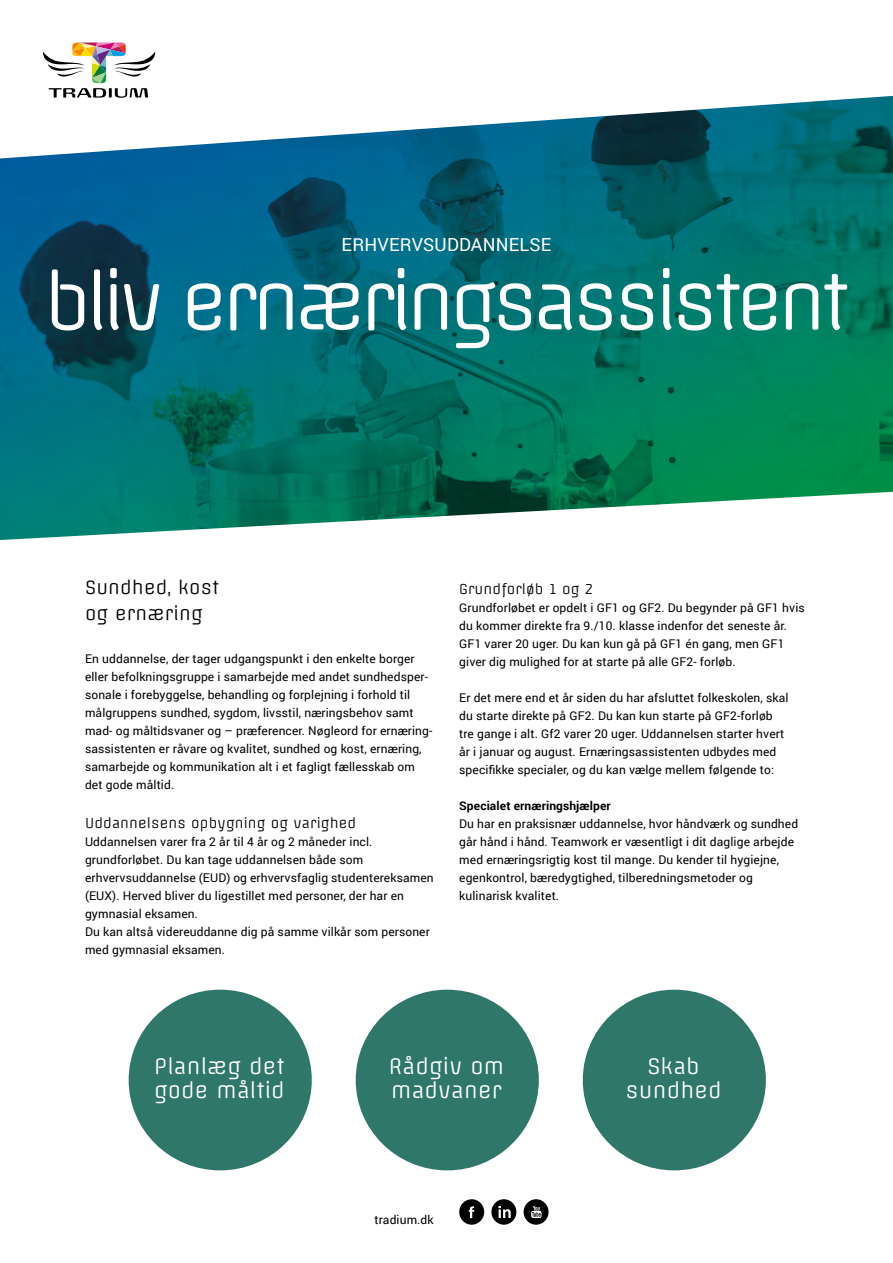
<style>
.page{position:relative;width:893px;height:1263px;background:#fff}
.page>*{position:absolute;margin:0;border:0;box-sizing:border-box;transform-origin:0 0}
.t1{font:75px "Offside";letter-spacing:-.08em;color:#fff}
.t2{font:21px/24px "Offside";letter-spacing:.01em;color:#fff}
.t3{font:18px/25.5px "Offside";letter-spacing:.01em;color:#000}
.t4{font:18px "Roboto";letter-spacing:.01em;color:#fff}
.t5{font:13.5px "Offside";letter-spacing:.01em;color:#000}
.t6{font:12px/18px "Roboto";letter-spacing:.01em;color:#000}
.t7{font:700 12px "Roboto";letter-spacing:.01em;color:#000}
</style>
<div class="page">
<img style="left:0;top:158px;width:893px;height:382px">
<svg style="left:8px;top:42px;width:885px;height:116px"></svg>
<svg style="left:43px;top:43px;width:112px;height:55px"></svg>
<div style="left:459px;top:1199px;width:25px;height:26px;background:#000;border-radius:50%"></div>
<svg style="left:469px;top:1206px;width:5px;height:12px"></svg>
<div style="left:491px;top:1199px;width:25px;height:26px;background:#000;border-radius:50%"></div>
<svg style="left:498px;top:1206px;width:13px;height:12px"></svg>
<div style="left:524px;top:1199px;width:25px;height:26px;background:#000;border-radius:50%"></div>
<svg style="left:531px;top:1206px;width:10px;height:12px"></svg>
<div style="left:129px;top:990px;width:183px;height:180px;background:#30776b;border-radius:50%"></div>
<div style="left:356px;top:990px;width:183px;height:180px;background:#30776b;border-radius:50%"></div>
<div style="left:583px;top:990px;width:183px;height:180px;background:#30776b;border-radius:50%"></div>
<h3 class="t4" style="left:342px;top:232px;width:211px">ERHVERVSUDDANNELSE</h3>
<h1 class="t1" style="left:44px;top:255px;width:807px">bliv ernæringsassistent</h1>
<h3 class="t3" style="left:85px;top:575px;width:136px">Sundhed, kost og ernæring</h3>
<p class="t6" style="left:85px;top:649px;width:349px">En uddannelse, der tager udgangspunkt i den enkelte borger eller befolkningsgruppe i samarbejde med andet sundhedsper&shy;sonale i forebyggelse, behandling og forplejning i forhold til målgruppens sundhed, sygdom, livsstil, næringsbehov samt mad- og måltidsvaner og – præferencer. Nøgleord for ernæring&shy;sassistenten er råvare og kvalitet, sundhed og kost, ernæring, samarbejde og kommunikation alt i et fagligt fællesskab om det gode måltid.</p>
<p class="t5" style="left:85px;top:815px;width:273px">Uddannelsens opbygning og varighed</p>
<p class="t6" style="left:85px;top:832px;width:350px">Uddannelsen varer fra 2 år til 4 år og 2 måneder incl. grundforløbet. Du kan tage uddannelsen både som erhvervsuddannelse (EUD) og erhvervsfaglig studentereksamen (EUX). Herved bliver du ligestillet med personer, der har en gymnasial eksamen.<br>Du kan altså videreuddanne dig på samme vilkår som personer med gymnasial eksamen.</p>
<p class="t5" style="left:459px;top:581px;width:135px">Grundforløb 1 og 2</p>
<p class="t6" style="left:459px;top:598px;width:347px">Grundforløbet er opdelt i GF1 og GF2. Du begynder på GF1 hvis du kommer direkte fra 9./10. klasse indenfor det seneste år.<br>GF1 varer 20 uger. Du kan kun gå på GF1 én gang, men GF1 giver dig mulighed for at starte på alle GF2- forløb.</p>
<p class="t6" style="left:459px;top:688px;width:331px">Er det mere end et år siden du har afsluttet folkeskolen, skal du starte direkte på GF2. Du kan kun starte på GF2-forløb tre gange i alt. Gf2 varer 20 uger. Uddannelsen starter hvert år i januar og august. Ernæringsassistenten udbydes med specifikke specialer, og du kan vælge mellem følgende to:</p>
<p class="t7" style="left:459px;top:797px;width:153px">Specialet ernæringshjælper</p>
<p class="t6" style="left:459px;top:814px;width:340px">Du har en praksisnær uddannelse, hvor håndværk og sundhed går hånd i hånd. Teamwork er væsentligt i dit daglige arbejde med ernæringsrigtig kost til mange. Du kender til hygiejne, egenkontrol, bæredygtighed, tilberedningsmetoder og kulinarisk kvalitet.</p>
<h2 class="t2" style="left:154px;top:1054px;width:132px">Planlæg det gode måltid</h2>
<h2 class="t2" style="left:389px;top:1054px;width:117px">Rådgiv om madvaner</h2>
<h2 class="t2" style="left:625px;top:1054px;width:98px;text-align:center">Skab sundhed</h2>
<p class="t6" style="left:374px;top:1210px;width:61px">tradium.dk</p>
</div>
